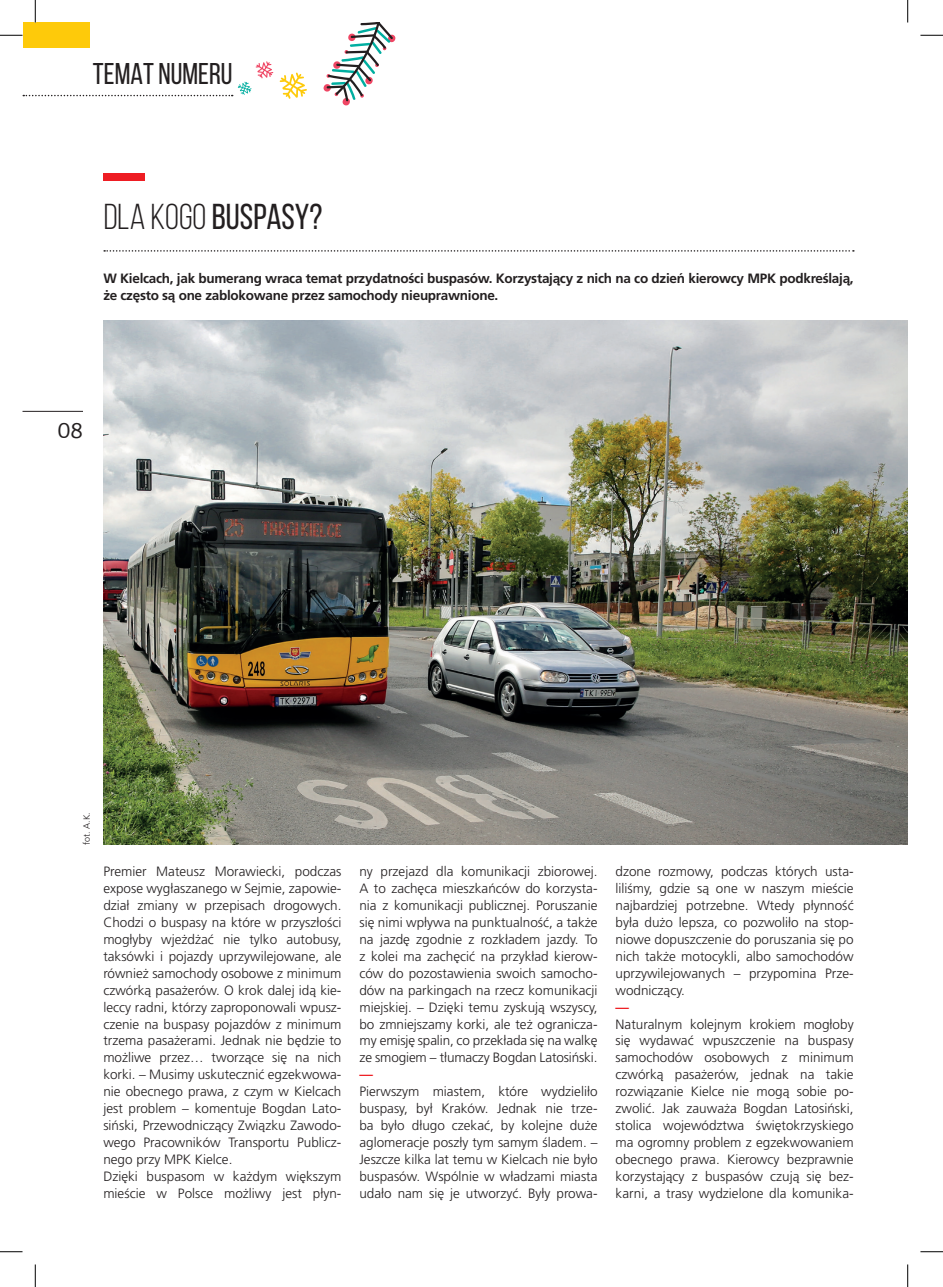
<style>
.page{position:relative;width:943px;height:1287px;background:#fff}
.page>*{position:absolute;margin:0;border:0;box-sizing:border-box;transform-origin:0 0}
.t1{font:36px "Bebas Neue";color:#231f20}
.t2{font:30px "Bebas Neue";color:#231f20}
.t3{font:22.5px "PF Agora Slab Pro";color:#231f20}
.t4{font:300 13.5px/17px "Frutiger LT Pl";color:#231f20;text-align:justify}
.t5{font:700 13.5px/16.5px "Frutiger LT Pl";letter-spacing:-.02em;color:#231f20}
.t6{font:700 13.5px "Frutiger LT Pl";color:#ee1d23}
.t7{font:300 9px "Frutiger LT Pl";color:#231f20}
.s1{font-style:inherit}
</style>
<div class="page">
<img style="left:103px;top:321px;width:804px;height:524px">
<div style="left:104px;top:173px;width:41px;height:8px;background:#ee1d23"></div>
<svg style="left:104px;top:250px;width:749px;height:2px"></svg>
<div style="left:23px;top:22px;width:67px;height:26px;background:#feca0a"></div>
<hr style="left:23px;top:411px;width:60px;height:1px;background:#231f20">
<svg style="left:279px;top:73px;width:28px;height:26px"></svg>
<svg style="left:23px;top:61px;width:250px;height:35px"></svg>
<svg style="left:323px;top:22px;width:73px;height:84px"></svg>
<hr style="left:34px;top:0;width:2px;height:23px;background:#fff">
<svg style="left:0;top:35px;width:22px;height:1px"></svg>
<svg style="left:920px;top:35px;width:22px;height:1px"></svg>
<svg style="left:0;top:1251px;width:22px;height:1px"></svg>
<svg style="left:920px;top:1251px;width:22px;height:1px"></svg>
<svg style="left:35px;top:0;width:1px;height:23px"></svg>
<svg style="left:35px;top:1264px;width:1px;height:23px"></svg>
<svg style="left:907px;top:0;width:1px;height:23px"></svg>
<svg style="left:907px;top:1264px;width:1px;height:23px"></svg>
<h2 class="t2" style="left:93px;top:57px;width:141px">TEMAT NUMERU</h2>
<h1 class="t1" style="left:104px;top:197px;width:220px"><span class="s1">DLA KOGO</span> BUSPASY?</h1>
<p class="t5" style="left:103px;top:270px;width:751px">W Kielcach, jak bumerang wraca temat przydatności buspasów. Korzystający z nich na co dzień kierowcy MPK podkreślają, że często są one zablokowane przez samochody nieuprawnione.</p>
<h3 class="t3" style="left:58px;top:416px;width:27px">08</h3>
<p class="t7" style="left:81px;top:845px;width:34px;rotate:-90deg">fot. A.K.</p>
<p class="t4" style="left:103px;top:863px;width:239px;text-align:left">Premier Mateusz Morawiecki, podczas expose wygłaszanego w Sejmie, zapowie&shy;dział zmiany w przepisach drogowych.<br>Chodzi o buspasy na które w przyszłości mogłyby wjeżdżać nie tylko autobusy, taksówki i pojazdy uprzywilejowane, ale również samochody osobowe z minimum czwórką pasażerów. O krok dalej idą kie&shy;leccy radni, którzy zaproponowali wpusz&shy;czenie na buspasy pojazdów z minimum trzema pasażerami. Jednak nie będzie to możliwe przez… tworzące się na nich korki. – Musimy uskutecznić egzekwowa&shy;nie obecnego prawa, z czym w Kielcach jest problem – komentuje Bogdan Lato&shy;siński, Przewodniczący Związku Zawodo&shy;wego Pracowników Transportu Publicz&shy;nego przy MPK Kielce.<br>Dzięki buspasom w każdym większym mieście w Polsce możliwy jest płyn-</p>
<p class="t4" style="left:359px;top:863px;width:239px">ny przejazd dla komunikacji zbiorowej.<br>A to zachęca mieszkańców do korzysta&shy;nia z komunikacji publicznej. Poruszanie się nimi wpływa na punktualność, a także na jazdę zgodnie z rozkładem jazdy. To z kolei ma zachęcić na przykład kierow&shy;ców do pozostawienia swoich samocho&shy;dów na parkingach na rzecz komunikacji miejskiej. – Dzięki temu zyskują wszyscy, bo zmniejszamy korki, ale też ogranicza&shy;my emisję spalin, co przekłada się na walkę ze smogiem – tłumaczy Bogdan Latosiński.</p>
<p class="t6" style="left:359px;top:1066px;width:15px">—</p>
<p class="t4" style="left:359px;top:1083px;width:239px">Pierwszym miastem, które wydzieliło buspasy, był Kraków. Jednak nie trze&shy;ba było długo czekać, by kolejne duże aglomeracje poszły tym samym śladem. – Jeszcze kilka lat temu w Kielcach nie było buspasów. Wspólnie w władzami miasta udało nam się je utworzyć. Były prowa-</p>
<p class="t4" style="left:615px;top:863px;width:239px">dzone rozmowy, podczas których usta&shy;liliśmy, gdzie są one w naszym mieście najbardziej potrzebne. Wtedy płynność była dużo lepsza, co pozwoliło na stop&shy;niowe dopuszczenie do poruszania się po nich także motocykli, albo samochodów uprzywilejowanych – przypomina Prze&shy;wodniczący.</p>
<p class="t6" style="left:615px;top:999px;width:15px">—</p>
<p class="t4" style="left:615px;top:1015px;width:239px">Naturalnym kolejnym krokiem mogłoby się wydawać wpuszczenie na buspasy samochodów osobowych z minimum czwórką pasażerów, jednak na takie rozwiązanie Kielce nie mogą sobie po&shy;zwolić. Jak zauważa Bogdan Latosiński, stolica województwa świętokrzyskiego ma ogromny problem z egzekwowaniem obecnego prawa. Kierowcy bezprawnie korzystający z buspasów czują się bez&shy;karni, a trasy wydzielone dla komunika-</p>
</div>
